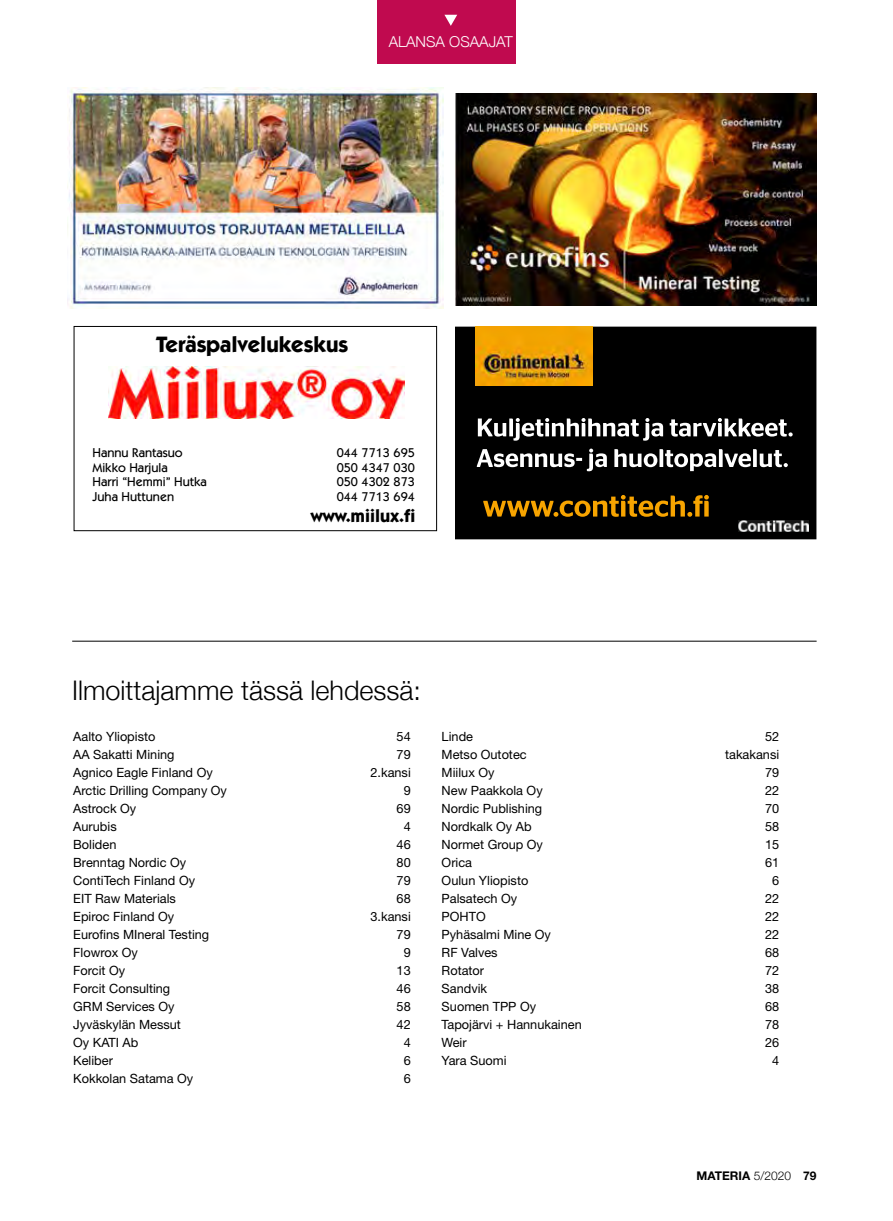
<style>
.page{position:relative;width:893px;height:1221px;background:#fff}
.page>*{position:absolute;margin:0;border:0;box-sizing:border-box;transform-origin:0 0}
.t1{font:300 27px "Helvetica Neue";color:#000}
.t2{font:700 22.35px "Itc Kabel";color:#000}
.t3{font:700 18px "Itc Kabel";color:#000}
.t4{font:300 15px "Helvetica Neue";color:#fff}
.t5{font:12.75px "Helvetica Neue LT Std";color:#000}
.t6{font:500 12.75px "Itc Kabel";color:#000}
.t7{font:700 12px "Helvetica Neue LT Std";color:#000}
.s1{font-family:"Helvetica Neue";font-weight:300}
</style>
<div class="page">
<div style="left:377px;top:0;width:139px;height:63px;background:#c00a4f"></div>
<svg style="left:444px;top:15px;width:13px;height:11px"></svg>
<div style="left:74px;top:326px;width:363px;height:205px;border:1px solid #000"></div>
<img style="left:108px;top:366px;width:296px;height:52px">
<div style="left:456px;top:327px;width:360px;height:211px;background:#000"></div>
<div style="left:455px;top:327px;width:361px;height:212px;border:2px solid #000"></div>
<img style="left:475px;top:327px;width:117px;height:59px">
<img style="left:739px;top:520px;width:70px;height:12px">
<svg style="left:477px;top:448px;width:311px;height:23px"></svg>
<svg style="left:478px;top:418px;width:315px;height:22px"></svg>
<svg style="left:483px;top:495px;width:226px;height:22px"></svg>
<img style="left:455px;top:93px;width:362px;height:213px">
<img style="left:68px;top:88px;width:375px;height:221px">
<hr style="left:72px;top:641px;width:745px;height:1px;background:#000">
<p class="t4" style="left:389px;top:29px;width:126px">ALANSA OSAAJAT</p>
<h2 class="t2" style="left:156px;top:331px;width:194px">Teräspalvelukeskus</h2>
<p class="t6" style="left:92px;top:445px;width:92px">Hannu Rantasuo</p>
<p class="t6" style="left:337px;top:445px;width:80px">044 7713 695</p>
<p class="t6" style="left:92px;top:460px;width:77px">Mikko Harjula</p>
<p class="t6" style="left:337px;top:460px;width:80px">050 4347 030</p>
<p class="t6" style="left:92px;top:474px;width:116px">Harri “Hemmi” Hutka</p>
<p class="t6" style="left:337px;top:474px;width:80px">050 4302 873</p>
<p class="t6" style="left:92px;top:489px;width:83px">Juha Huttunen</p>
<p class="t6" style="left:337px;top:489px;width:80px">044 7713 694</p>
<h3 class="t3" style="left:311px;top:505px;width:106px">www.miilux.fi</h3>
<h1 class="t1" style="left:72px;top:668px;width:351px">Ilmoittajamme tässä lehdessä:</h1>
<p class="t5" style="left:73px;top:728px;width:84px">Aalto Yliopisto</p>
<p class="t5" style="left:397px;top:728px;width:16px">54</p>
<p class="t5" style="left:73px;top:746px;width:103px">AA Sakatti Mining</p>
<p class="t5" style="left:397px;top:746px;width:16px">79</p>
<p class="t5" style="left:73px;top:764px;width:141px">Agnico Eagle Finland Oy</p>
<p class="t5" style="left:370px;top:764px;width:42px">2.kansi</p>
<p class="t5" style="left:73px;top:782px;width:155px">Arctic Drilling Company Oy</p>
<p class="t5" style="left:404px;top:782px;width:9px">9</p>
<p class="t5" style="left:73px;top:800px;width:65px">Astrock Oy</p>
<p class="t5" style="left:397px;top:800px;width:16px">69</p>
<p class="t5" style="left:73px;top:818px;width:45px">Aurubis</p>
<p class="t5" style="left:404px;top:818px;width:9px">4</p>
<p class="t5" style="left:73px;top:836px;width:45px">Boliden</p>
<p class="t5" style="left:397px;top:836px;width:16px">46</p>
<p class="t5" style="left:73px;top:854px;width:114px">Brenntag Nordic Oy</p>
<p class="t5" style="left:397px;top:854px;width:16px">80</p>
<p class="t5" style="left:73px;top:872px;width:123px">ContiTech Finland Oy</p>
<p class="t5" style="left:397px;top:872px;width:16px">79</p>
<p class="t5" style="left:73px;top:890px;width:104px">EIT Raw Materials</p>
<p class="t5" style="left:397px;top:890px;width:16px">68</p>
<p class="t5" style="left:73px;top:908px;width:103px">Epiroc Finland Oy</p>
<p class="t5" style="left:370px;top:908px;width:42px">3.kansi</p>
<p class="t5" style="left:73px;top:926px;width:138px">Eurofins MIneral Testing</p>
<p class="t5" style="left:397px;top:926px;width:16px">79</p>
<p class="t5" style="left:73px;top:944px;width:66px">Flowrox Oy</p>
<p class="t5" style="left:404px;top:944px;width:9px">9</p>
<p class="t5" style="left:73px;top:962px;width:53px">Forcit Oy</p>
<p class="t5" style="left:397px;top:962px;width:16px">13</p>
<p class="t5" style="left:73px;top:980px;width:99px">Forcit Consulting</p>
<p class="t5" style="left:397px;top:980px;width:16px">46</p>
<p class="t5" style="left:73px;top:998px;width:103px">GRM Services Oy</p>
<p class="t5" style="left:397px;top:998px;width:16px">58</p>
<p class="t5" style="left:73px;top:1016px;width:109px">Jyväskylän Messut</p>
<p class="t5" style="left:397px;top:1016px;width:16px">42</p>
<p class="t5" style="left:73px;top:1034px;width:67px">Oy KATI Ab</p>
<p class="t5" style="left:404px;top:1034px;width:9px">4</p>
<p class="t5" style="left:73px;top:1052px;width:41px">Keliber</p>
<p class="t5" style="left:404px;top:1052px;width:9px">6</p>
<p class="t5" style="left:73px;top:1070px;width:121px">Kokkolan Satama Oy</p>
<p class="t5" style="left:404px;top:1070px;width:9px">6</p>
<p class="t5" style="left:442px;top:728px;width:33px">Linde</p>
<p class="t5" style="left:765px;top:728px;width:16px">52</p>
<p class="t5" style="left:442px;top:746px;width:87px">Metso Outotec</p>
<p class="t5" style="left:725px;top:746px;width:56px">takakansi</p>
<p class="t5" style="left:442px;top:764px;width:54px">Miilux Oy</p>
<p class="t5" style="left:765px;top:764px;width:16px">79</p>
<p class="t5" style="left:442px;top:782px;width:103px">New Paakkola Oy</p>
<p class="t5" style="left:765px;top:782px;width:16px">22</p>
<p class="t5" style="left:442px;top:800px;width:102px">Nordic Publishing</p>
<p class="t5" style="left:765px;top:800px;width:16px">70</p>
<p class="t5" style="left:442px;top:818px;width:91px">Nordkalk Oy Ab</p>
<p class="t5" style="left:765px;top:818px;width:16px">58</p>
<p class="t5" style="left:442px;top:836px;width:103px">Normet Group Oy</p>
<p class="t5" style="left:765px;top:836px;width:16px">15</p>
<p class="t5" style="left:442px;top:854px;width:32px">Orica</p>
<p class="t5" style="left:765px;top:854px;width:16px">61</p>
<p class="t5" style="left:442px;top:872px;width:88px">Oulun Yliopisto</p>
<p class="t5" style="left:772px;top:872px;width:9px">6</p>
<p class="t5" style="left:442px;top:890px;width:77px">Palsatech Oy</p>
<p class="t5" style="left:765px;top:890px;width:16px">22</p>
<p class="t5" style="left:442px;top:908px;width:46px">POHTO</p>
<p class="t5" style="left:765px;top:908px;width:16px">22</p>
<p class="t5" style="left:442px;top:926px;width:111px">Pyhäsalmi Mine Oy</p>
<p class="t5" style="left:765px;top:926px;width:16px">22</p>
<p class="t5" style="left:442px;top:944px;width:57px">RF Valves</p>
<p class="t5" style="left:765px;top:944px;width:16px">68</p>
<p class="t5" style="left:442px;top:962px;width:44px">Rotator</p>
<p class="t5" style="left:765px;top:962px;width:16px">72</p>
<p class="t5" style="left:442px;top:980px;width:47px">Sandvik</p>
<p class="t5" style="left:765px;top:980px;width:16px">38</p>
<p class="t5" style="left:442px;top:998px;width:96px">Suomen TPP Oy</p>
<p class="t5" style="left:765px;top:998px;width:16px">68</p>
<p class="t5" style="left:442px;top:1016px;width:142px">Tapojärvi + Hannukainen</p>
<p class="t5" style="left:765px;top:1016px;width:16px">78</p>
<p class="t5" style="left:442px;top:1034px;width:27px">Weir</p>
<p class="t5" style="left:765px;top:1034px;width:16px">26</p>
<p class="t5" style="left:442px;top:1052px;width:66px">Yara Suomi</p>
<p class="t5" style="left:772px;top:1052px;width:9px">4</p>
<p class="t7" style="left:697px;top:1168px;width:121px">MATERIA <span class="s1">5/2020</span> 79</p>
</div>
